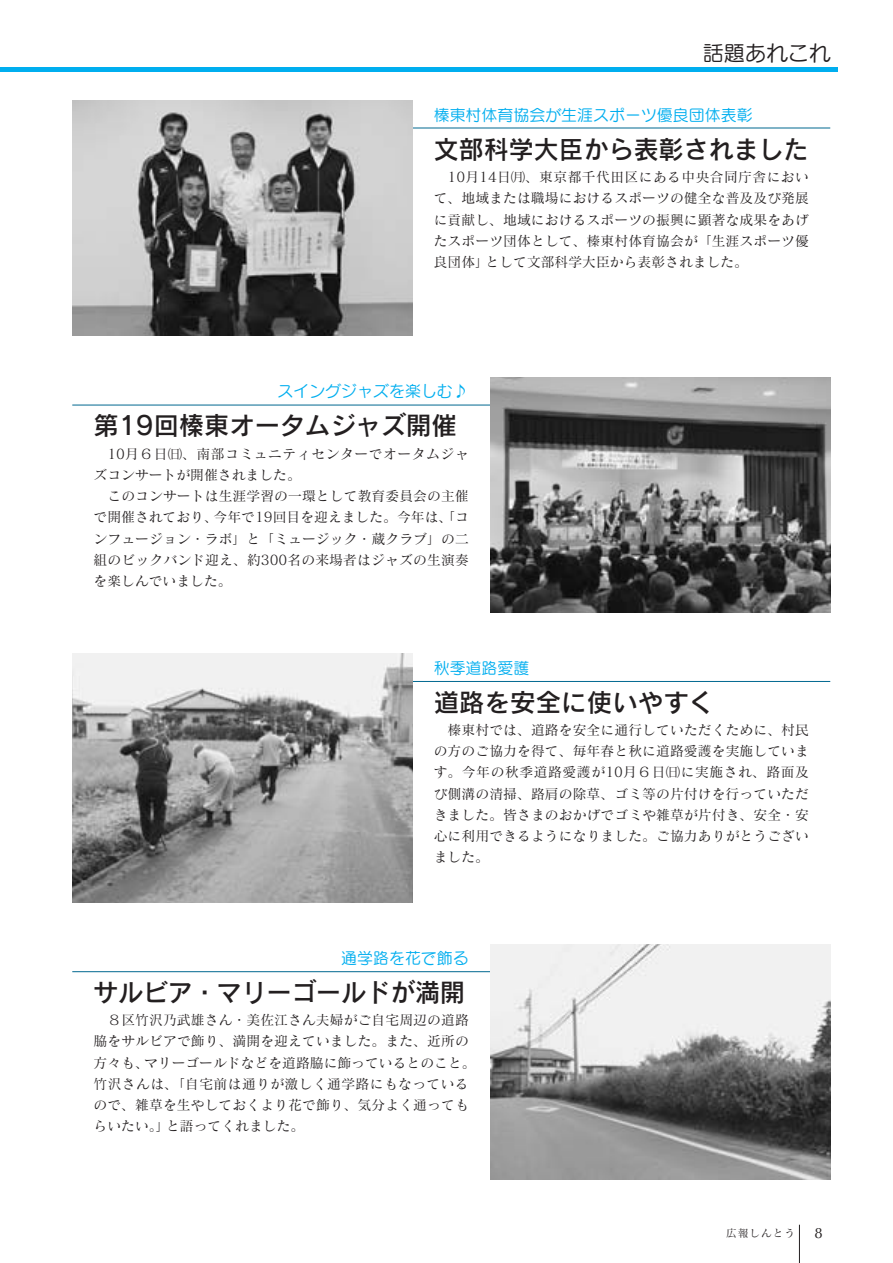
<style>
.page{position:relative;width:893px;height:1263px;background:#fff}
.page>*{position:absolute;margin:0;border:0;box-sizing:border-box;transform-origin:0 0}
.t1{font:25.5px "Rodin Pro DB 90 pv RKSJ H";color:#231f20}
.t2{font:21.3px "Seurat Pro M 90 pv RKSJ H";color:#231f20}
.t3{font:15.9px "Seurat Pro M 90 pv RKSJ H";color:#00aeef}
.t4{font:14.85px "Optima";color:#231f20}
.t5{font:13.8px/21.3px "Matisse Pro M 90 pv RKSJ H";letter-spacing:.005em;color:#231f20;text-align:justify}
.t6{font:10.65px "Matisse Pro M 90 pv RKSJ H";letter-spacing:.1em;color:#231f20}
</style>
<div class="page">
<hr style="left:412px;top:128px;width:418px;height:1px;background:#006890">
<hr style="left:0;top:68px;width:838px;height:4px;background:#00aeef">
<img style="left:72px;top:101px;width:340px;height:235px">
<hr style="left:72px;top:405px;width:475px;height:1px;background:#006890">
<img style="left:490px;top:377px;width:340px;height:235px">
<hr style="left:799px;top:1225px;width:1px;height:38px;background:#231f20">
<hr style="left:72px;top:681px;width:758px;height:1px;background:#006890">
<img style="left:72px;top:654px;width:340px;height:248px">
<hr style="left:72px;top:971px;width:475px;height:1px;background:#006890">
<img style="left:490px;top:944px;width:340px;height:235px">
<h2 class="t2" style="left:703px;top:45px;width:129px">話題あれこれ</h2>
<p class="t3" style="left:434px;top:109px;width:320px">榛東村体育協会が生涯スポーツ優良団体表彰</p>
<h1 class="t1" style="left:434px;top:140px;width:377px">文部科学大臣から表彰されました</h1>
<p class="t5" style="left:434px;top:168px;width:377px">　10月14日㈪、東京都千代田区にある中央合同庁舎において、地域または職場におけるスポーツの健全な普及及び発展に貢献し、地域におけるスポーツの振興に顕著な成果をあげたスポーツ団体として、榛東村体育協会が「生涯スポーツ優良団体」として文部科学大臣から表彰されました。</p>
<p class="t3" style="left:277px;top:385px;width:193px">スイングジャズを楽しむ♪</p>
<h1 class="t1" style="left:94px;top:416px;width:365px">第19回榛東オータムジャズ開催</h1>
<p class="t5" style="left:94px;top:444px;width:377px;text-align:left">　10月６日㈰、南部コミュニティセンターでオータムジャズコンサートが開催されました。<br>　このコンサートは生涯学習の一環として教育委員会の主催で開催されており、今年で19回目を迎えました。今年は、「コンフュージョン・ラボ」と「ミュージック・蔵クラブ」の二組のビックバンド迎え、約300名の来場者はジャズの生演奏を楽しんでいました。</p>
<p class="t3" style="left:434px;top:662px;width:97px">秋季道路愛護</p>
<h1 class="t1" style="left:434px;top:693px;width:282px">道路を安全に使いやすく</h1>
<p class="t5" style="left:434px;top:721px;width:377px">　榛東村では、道路を安全に通行していただくために、村民の方のご協力を得て、毎年春と秋に道路愛護を実施しています。今年の秋季道路愛護が10月６日㈰に実施され、路面及び側溝の清掃、路肩の除草、ゴミ等の片付けを行っていただきました。皆さまのおかげでゴミや雑草が片付き、安全・安心に利用できるようになりました。ご協力ありがとうございました。</p>
<p class="t3" style="left:341px;top:952px;width:129px">通学路を花で飾る</p>
<h1 class="t1" style="left:94px;top:983px;width:373px">サルビア・マリーゴールドが満開</h1>
<p class="t5" style="left:94px;top:1011px;width:384px;text-align:left">　８区竹沢乃武雄さん・美佐江さん夫婦がご自宅周辺の道路脇をサルビアで飾り、満開を迎えていました。また、近所の方々も、マリーゴールドなどを道路脇に飾っているとのこと。竹沢さんは、「自宅前は通りが激しく通学路にもなっているので、雑草を生やしておくより花で飾り、気分よく通ってもらいたい。」と語ってくれました。</p>
<p class="t6" style="left:726px;top:1228px;width:71px">広報しんとう</p>
<p class="t4" style="left:814px;top:1225px;width:10px">8</p>
</div>
